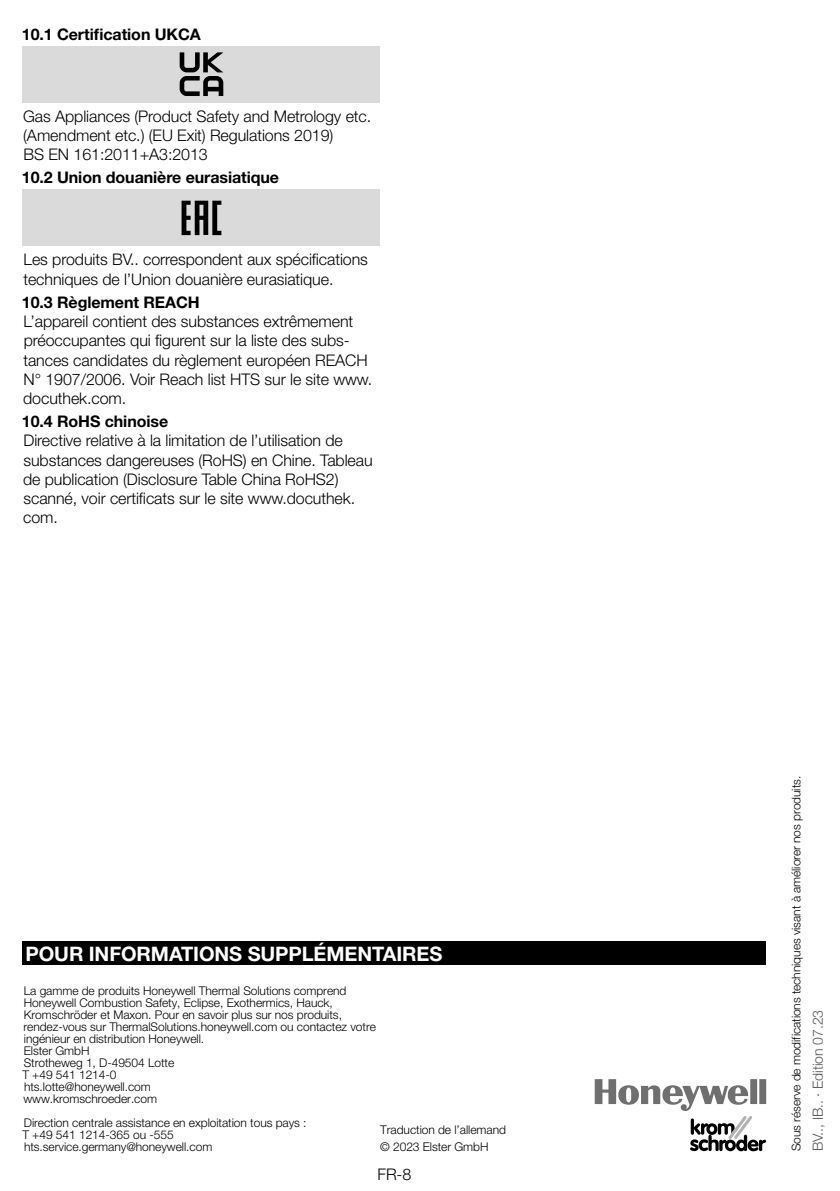
<style>
.page{position:relative;width:840px;height:1191px;background:#fff}
.page>*{position:absolute;margin:0;border:0;box-sizing:border-box;transform-origin:0 0}
.t1{font:700 20px "Helvetica Neue LT Pro";letter-spacing:-.005em;color:#fff}
.t2{font:300 16px/19.2px "Helvetica Neue LT Pro";letter-spacing:-.005em;color:#000}
.t3{font:700 16px "Helvetica Neue LT Pro";letter-spacing:-.005em;color:#000}
.t4{font:300 14px "Helvetica Neue LT Pro";letter-spacing:-.005em;color:#575756}
.t5{font:300 12px/12px "Helvetica Neue LT Pro";letter-spacing:-.005em;color:#000}
</style>
<div class="page">
<div style="left:23px;top:46px;width:357px;height:57px;background:#dadada"></div>
<svg style="left:179px;top:52px;width:44px;height:44px"></svg>
<div style="left:23px;top:189px;width:357px;height:57px;background:#dadada"></div>
<svg style="left:181px;top:201px;width:40px;height:34px"></svg>
<svg style="left:594px;top:1079px;width:171px;height:72px"></svg>
<div style="left:23px;top:941px;width:742px;height:24px;background:#000"></div>
<p class="t3" style="left:22px;top:24px;width:180px">10.1 Certification UKCA</p>
<p class="t2" style="left:23px;top:106px;width:349px">Gas Appliances (Product Safety and Metrology etc. (Amendment etc.) (EU Exit) Regulations 2019)<br>BS EN 161:2011+A3:2013</p>
<p class="t3" style="left:22px;top:168px;width:258px">10.2 Union douanière eurasiatique</p>
<p class="t2" style="left:23px;top:250px;width:346px">Les produits BV.. correspondent aux spécifications techniques de l’Union douanière eurasiatique.</p>
<p class="t3" style="left:22px;top:292px;width:134px">10.3 Règlement REA</p>
<p class="t3" style="left:176px;top:292px;width:25px">CH</p>
<p class="t2" style="left:23px;top:311px;width:350px">L’appareil contient des substances extrêmement préoccupantes qui figurent sur la liste des subs&shy;tances candidates du règlement européen REACH N° 1907/2006. Voir Reach list HTS sur le site www. docuthek.com.</p>
<p class="t3" style="left:22px;top:411px;width:148px">10.4 RoHS chinoise</p>
<p class="t2" style="left:23px;top:431px;width:351px">Directive relative à la limitation de l’utilisation de substances dangereuses (RoHS) en Chine. Tableau de publication (Disclosure Table China RoHS2) scanné, voir certificats sur le site www.docuthek. com.</p>
<p class="t1" style="left:26px;top:941px;width:112px">POUR INFORMA</p>
<p class="t1" style="left:181px;top:941px;width:214px">TIONS SUPPLÉMENTAIRE</p>
<p class="t1" style="left:429px;top:941px;width:14px">S</p>
<p class="t5" style="left:22px;top:984px;width:355px">La gamme de produits Honeywell Thermal Solutions comprend Honeywell Combustion Safety, Eclipse, Exothermics, Hauck, Kromschröder et Maxon. Pour en savoir plus sur nos produits, rendez-vous sur ThermalSolutions.honeywell.com ou contactez votre ingénieur en distribution Honeywell.<br>Elster GmbH<br>Strotheweg 1, D-49504 Lotte<br>T +49 541 1214-0<br>hts.lotte@honeywell.com<br>www.kromschroeder.com</p>
<p class="t5" style="left:22px;top:1116px;width:285px">Direction centrale assistance en exploitation tous pays :<br>T +49 541 1214-365 ou -555 hts.service.germany@honeywell.com</p>
<p class="t5" style="left:380px;top:1123px;width:127px">Traduction de l’allemand</p>
<p class="t5" style="left:380px;top:1140px;width:110px">© 2023 Elster GmbH</p>
<p class="t2" style="left:377px;top:1164px;width:35px">FR-8</p>
<p class="t5" style="left:789px;top:1151px;width:377px;rotate:-90deg">Sous réserve de modifications techniques visant à améliorer nos produits.</p>
<p class="t4" style="left:809px;top:1151px;width:143px;rotate:-90deg">BV.., IB.. · Edition 07.23</p>
</div>
